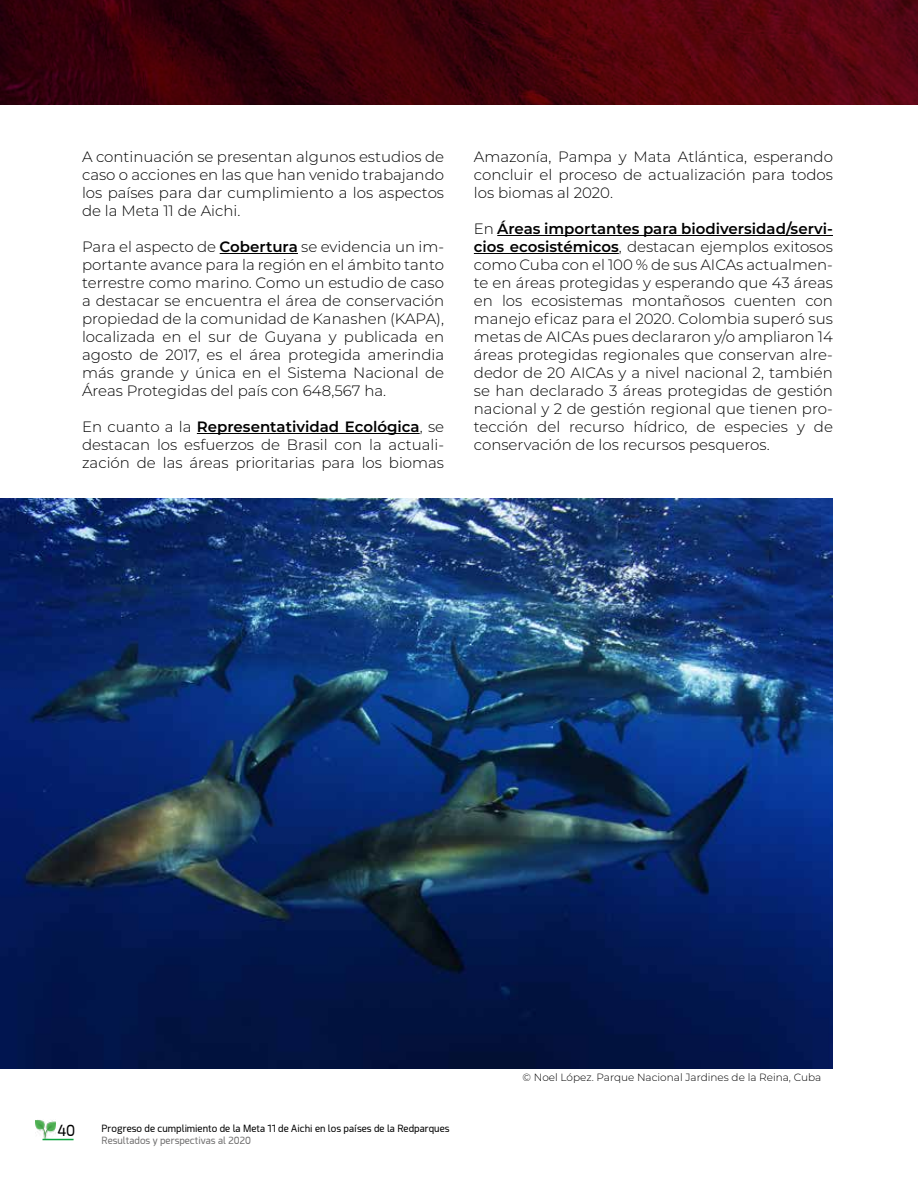
<style>
.page{position:relative;width:918px;height:1188px;background:#fff}
.page>*{position:absolute;margin:0;border:0;box-sizing:border-box;transform-origin:0 0}
.t1{font:300 15px/18px "Montserrat";color:#000;text-align:justify}
.t2{font:15px "Acephimere";color:#000}
.t3{font:300 10.5px "Montserrat";color:#000}
.t4{font:9.75px "Acephimere";color:#000}
.t5{font:9.75px "Acephimere";color:#706f6f}
.s1{font-weight:600}
</style>
<div class="page">
<img style="left:35px;top:1119px;width:21px;height:21px">
<hr style="left:43px;top:1139px;width:31px;height:1px;background:#0aa43c">
<hr style="left:220px;top:253px;width:78px;height:1px;background:#000">
<hr style="left:197px;top:433px;width:223px;height:1px;background:#000">
<svg style="left:0;top:0;width:918px;height:105px"></svg>
<hr style="left:497px;top:235px;width:336px;height:1px;background:#000">
<hr style="left:474px;top:253px;width:145px;height:1px;background:#000">
<img style="left:0;top:498px;width:833px;height:571px">
<p class="t1" style="left:82px;top:147px;width:364px">A continuación se presentan algunos estudios de caso o acciones en las que han venido trabajando los países para dar cumplimiento a los aspectos de la Meta 11 de Aichi.</p>
<p class="t1" style="left:82px;top:237px;width:364px">Para el aspecto de <span class="s1">Cobertura</span> se evidencia un im&shy;portante avance para la región en el ámbito tanto terrestre como marino. Como un estudio de caso a destacar se encuentra el área de conservación propiedad de la comunidad de Kanashen (KAPA), localizada en el sur de Guyana y publicada en agosto de 2017, es el área protegida amerindia más grande y única en el Sistema Nacional de Áreas Protegidas del país con 648,567 ha.</p>
<p class="t1" style="left:82px;top:417px;width:364px">En cuanto a la <span class="s1">Representatividad Ecológica</span>, se destacan los esfuerzos de Brasil con la actuali&shy;zación de las áreas prioritarias para los biomas</p>
<p class="t1" style="left:474px;top:147px;width:361px">Amazonía, Pampa y Mata Atlántica, esperando concluir el proceso de actualización para todos los biomas al 2020.</p>
<p class="t1" style="left:474px;top:219px;width:361px">En <span class="s1">Áreas importantes para biodiversidad/servi&shy;cios ecosistémicos</span>, destacan ejemplos exitosos como Cuba con el 100 % de sus AICAs actualmen&shy;te en áreas protegidas y esperando que 43 áreas en los ecosistemas montañosos cuenten con manejo eficaz para el 2020. Colombia superó sus metas de AICAs pues declararon y/o ampliaron 14 áreas protegidas regionales que conservan alre&shy;dedor de 20 AICAs y a nivel nacional 2, también se han declarado 3 áreas protegidas de gestión nacional y 2 de gestión regional que tienen pro&shy;tección del recurso hídrico, de especies y de conservación de los recursos pesqueros.</p>
<p class="t2" style="left:58px;top:1121px;width:19px">40</p>
<p class="t4" style="left:102px;top:1122px;width:349px">Progreso de cumplimiento de la Meta 11 de Aichi en los países de la Redparques</p>
<p class="t5" style="left:102px;top:1134px;width:151px">Resultados y perspectivas al 2020</p>
<p class="t3" style="left:523px;top:1070px;width:300px">© Noel López. Parque Nacional Jardines de la Reina, Cuba</p>
</div>
